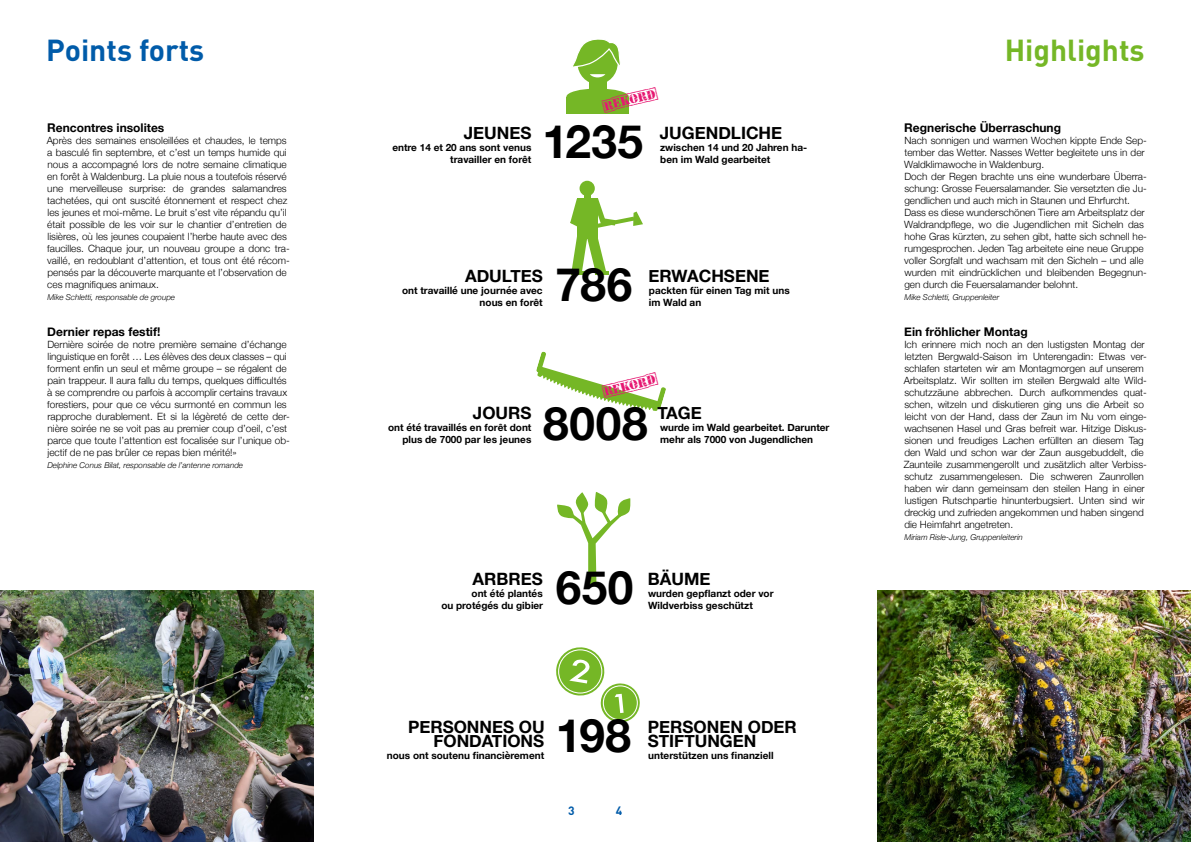
<style>
.page{position:relative;width:1191px;height:842px;background:#fff}
.page>*{position:absolute;margin:0;border:0;box-sizing:border-box;transform-origin:0 0}
.t1{font:700 46px "Helvetica Neue";letter-spacing:.01em;color:#000}
.t2{font:700 30px "DIN";color:#005ba9}
.t3{font:700 30px "DIN";color:#75b726}
.t4{font:700 17px/14px "Helvetica Neue";color:#000;text-align:right}
.t5{font:13px "Old Stamper";color:#e61771}
.t6{font:700 12px "Helvetica Neue";color:#000}
.t7{font:700 12px "DIN";color:#005ba9}
.t8{font:300 10px/12px "Helvetica Neue";color:#000}
.t9{font:700 10px/12px "Helvetica Neue";color:#000;text-align:right}
.t10{font:italic 300 8px "Helvetica Neue";color:#000}
</style>
<div class="page">
<svg style="left:556px;top:647px;width:84px;height:76px"></svg>
<div style="left:558px;top:649px;width:44px;height:44px;border:1px solid #fff;border-radius:50%"></div>
<div style="left:603px;top:685px;width:35px;height:35px;border:1px solid #fff;border-radius:50%"></div>
<svg style="left:557px;top:492px;width:74px;height:92px"></svg>
<svg style="left:536px;top:351px;width:130px;height:60px"></svg>
<div style="left:577px;top:42px;width:40px;height:42px;background:#75b726;border-radius:50%"></div>
<div style="left:589px;top:70px;width:17px;height:20px;background:#75b726"></div>
<div style="left:566px;top:89px;width:63px;height:16px;background:#75b726;border-radius:50%"></div>
<div style="left:566px;top:97px;width:63px;height:16px;background:#75b726"></div>
<svg style="left:573px;top:39px;width:47px;height:29px"></svg>
<svg style="left:590px;top:74px;width:15px;height:3px"></svg>
<div style="left:579px;top:181px;width:16px;height:15px;background:#75b726;border-radius:50%"></div>
<div style="left:584px;top:192px;width:6px;height:8px;background:#75b726"></div>
<hr style="left:596px;top:271px;width:13px;height:4px;background:#75b726">
<hr style="left:571px;top:271px;width:13px;height:4px;background:#75b726">
<svg style="left:570px;top:199px;width:73px;height:74px"></svg>
<img style="left:0;top:590px;width:313px;height:252px">
<img style="left:877px;top:590px;width:314px;height:252px">
<h2 class="t2" style="left:46px;top:30px;width:160px">Points forts</h2>
<h2 class="t3" style="left:1004px;top:30px;width:141px">Highlights</h2>
<p class="t6" style="left:47px;top:118px;width:119px">Rencontres insolites</p>
<p class="t8" style="left:47px;top:133px;width:245px">Après des semaines ensoleillées et chaudes, le temps a basculé fin septembre, et c’est un temps humide qui nous a accompagné lors de notre semaine climatique en forêt à Waldenburg. La pluie nous a toutefois réservé une merveilleuse surprise: de grandes salamandres tachetées, qui ont suscité étonnement et respect chez les jeunes et moi-même. Le bruit s’est vite répandu qu’il était possible de les voir sur le chantier d’entretien de lisières, où les jeunes coupaient l’herbe haute avec des faucilles. Chaque jour, un nouveau groupe a donc tra&shy;vaillé, en redoublant d’attention, et tous ont été récom&shy;pensés par la découverte marquante et l’observation de ces magnifiques animaux.</p>
<p class="t10" style="left:47px;top:290px;width:129px">Mike Schletti, responsable de groupe</p>
<p class="t6" style="left:47px;top:322px;width:115px">Dernier repas festif!</p>
<p class="t8" style="left:47px;top:337px;width:244px">Dernière soirée de notre première semaine d’échange linguistique en forêt … Les élèves des deux classes – qui forment enfin un seul et même groupe – se régalent de pain trappeur. Il aura fallu du temps, quelques difficultés à se comprendre ou parfois à accomplir certains travaux forestiers, pour que ce vécu surmonté en commun les rapproche durablement. Et si la légèreté de cette der&shy;nière soirée ne se voit pas au premier coup d’oeil, c’est parce que toute l’attention est focalisée sur l’unique ob&shy;jectif de ne pas brûler ce repas bien mérité!»</p>
<p class="t10" style="left:47px;top:458px;width:197px">Delphine Conus Bilat, responsable de l’antenne romande</p>
<h3 class="t4" style="left:464px;top:126px;width:69px">JEUNES</h3>
<p class="t9" style="left:392px;top:142px;width:141px">entre 14 et 20 ans sont venus travailler en forêt</p>
<h3 class="t5" style="left:601px;top:100px;width:57px;rotate:-14deg">[REKORD]</h3>
<h1 class="t1" style="left:542px;top:105px;width:102px">1235</h1>
<h3 class="t4" style="left:659px;top:126px;width:124px">JUGENDLICHE</h3>
<p class="t9" style="left:660px;top:142px;width:149px;text-align:left">zwischen 14 und 20 Jahren ha&shy;ben im Wald gearbeitet</p>
<h3 class="t4" style="left:465px;top:269px;width:79px">ADULTES</h3>
<p class="t9" style="left:402px;top:285px;width:142px">ont travaillé une journée avec nous en forêt</p>
<h1 class="t1" style="left:555px;top:249px;width:78px">786</h1>
<h3 class="t4" style="left:648px;top:269px;width:123px">ERWACHSENE</h3>
<p class="t9" style="left:649px;top:285px;width:142px;text-align:left">packten für einen Tag mit uns im Wald an</p>
<h3 class="t5" style="left:601px;top:386px;width:57px;rotate:-14deg">[REKORD]</h3>
<h3 class="t4" style="left:473px;top:407px;width:60px">JOURS</h3>
<p class="t9" style="left:388px;top:422px;width:145px">ont été travaillés en forêt dont plus de 7000 par les jeunes</p>
<h1 class="t1" style="left:543px;top:387px;width:106px">8008</h1>
<h3 class="t4" style="left:657px;top:407px;width:46px">TAGE</h3>
<p class="t9" style="left:660px;top:422px;width:171px;text-align:left">wurde im Wald gearbeitet. Darunter mehr als 7000 von Jugendlichen</p>
<h3 class="t4" style="left:472px;top:572px;width:72px">ARBRES</h3>
<p class="t9" style="left:441px;top:588px;width:103px">ont été plantés<br>ou protégés du gibier</p>
<h1 class="t1" style="left:556px;top:551px;width:79px">650</h1>
<h3 class="t4" style="left:648px;top:572px;width:64px">BÄUME</h3>
<p class="t9" style="left:648px;top:588px;width:127px;text-align:left">wurden gepflanzt oder vor<br>Wildverbiss geschützt</p>
<h3 class="t4" style="left:408px;top:720px;width:138px">PERSONNES OU<br>FONDATIONS</h3>
<p class="t9" style="left:387px;top:749px;width:159px">nous ont soutenu financièrement</p>
<h1 class="t1" style="left:556px;top:700px;width:77px">198</h1>
<h3 class="t4" style="left:648px;top:720px;width:151px;text-align:left">PERSONEN ODER<br>STIFTUNGEN</h3>
<p class="t9" style="left:648px;top:749px;width:127px">unterstützen uns finanziell</p>
<p class="t7" style="left:568px;top:803px;width:8px">3</p>
<p class="t7" style="left:616px;top:803px;width:8px">4</p>
<p class="t6" style="left:904px;top:118px;width:158px">Regnerische Überraschung</p>
<p class="t8" style="left:904px;top:133px;width:244px">Nach sonnigen und warmen Wochen kippte Ende Sep&shy;tember das Wetter. Nasses Wetter begleitete uns in der Waldklimawoche in Waldenburg.<br>Doch der Regen brachte uns eine wunderbare Überra&shy;schung: Grosse Feuersalamander. Sie versetzten die Ju&shy;gendlichen und auch mich in Staunen und Ehrfurcht.<br>Dass es diese wunderschönen Tiere am Arbeitsplatz der Waldrandpflege, wo die Jugendlichen mit Sicheln das hohe Gras kürzten, zu sehen gibt, hatte sich schnell he&shy;rumgesprochen. Jeden Tag arbeitete eine neue Gruppe voller Sorgfalt und wachsam mit den Sicheln – und alle wurden mit eindrücklichen und bleibenden Begegnun&shy;gen durch die Feuersalamander belohnt.</p>
<p class="t10" style="left:904px;top:290px;width:96px">Mike Schletti, Gruppenleiter</p>
<p class="t6" style="left:904px;top:322px;width:125px">Ein fröhlicher Montag</p>
<p class="t8" style="left:903px;top:337px;width:245px">Ich erinnere mich noch an den lustigsten Montag der letzten Bergwald-Saison im Unterengadin: Etwas ver&shy;schlafen starteten wir am Montagmorgen auf unserem Arbeitsplatz. Wir sollten im steilen Bergwald alte Wild&shy;schutzzäune abbrechen. Durch aufkommendes quat&shy;schen, witzeln und diskutieren ging uns die Arbeit so leicht von der Hand, dass der Zaun im Nu vom einge&shy;wachsenen Hasel und Gras befreit war. Hitzige Diskus&shy;sionen und freudiges Lachen erfüllten an diesem Tag den Wald und schon war der Zaun ausgebuddelt, die Zaunteile zusammengerollt und zusätzlich alter Verbiss&shy;schutz zusammengelesen. Die schweren Zaunrollen haben wir dann gemeinsam den steilen Hang in einer lustigen Rutschpartie hinunterbugsiert. Unten sind wir dreckig und zufrieden angekommen und haben singend die Heimfahrt angetreten.</p>
<p class="t10" style="left:904px;top:530px;width:120px">Miriam Risle-Jung, Gruppenleiterin</p>
</div>
